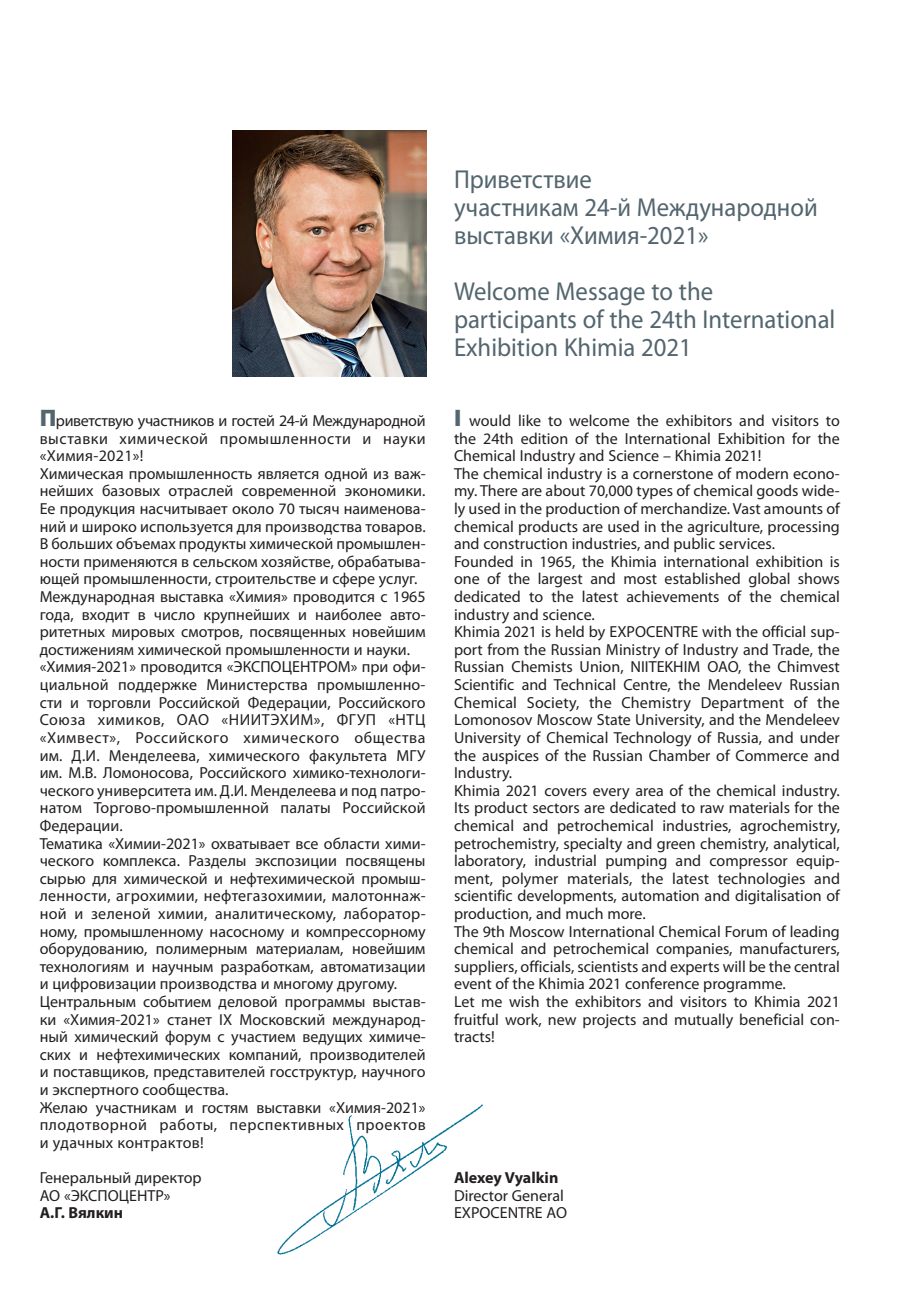
<style>
.page{position:relative;width:908px;height:1304px;background:#fff}
.page>*{position:absolute;margin:0;border:0;box-sizing:border-box;transform-origin:0 0}
.t1{font:26px/28px "Myriad Pro";color:#53656e;scale:.95 1}
.t2{font:16px/17.6px "Myriad Pro";color:#231f20}
.t3{font:700 16px "Myriad Pro";color:#231f20}
.s1{font-weight:900;font-size:24px;color:#53656e}
</style>
<div class="page">
<img style="left:277px;top:1104px;width:206px;height:151px">
<img style="left:232px;top:130px;width:194px;height:246px">
<p class="t2" style="left:40px;top:412px;width:387px"><span class="s1">П</span>риветствую участников и гостей 24-й Международной выставки химической промышленности и науки «Химия-2021»!<br>Химическая промышленность является одной из важ&shy;нейших базовых отраслей современной экономики.<br>Ее продукция насчитывает около 70 тысяч наименова&shy;ний и широко используется для производства товаров.<br>В больших объемах продукты химической промышлен&shy;ности применяются в сельском хозяйстве, обрабатыва&shy;ющей промышленности, строительстве и сфере услуг.<br>Международная выставка «Химия» проводится с 1965 года, входит в число крупнейших и наиболее авто&shy;ритетных мировых смотров, посвященных новейшим достижениям химической промышленности и науки. «Химия-2021» проводится «ЭКСПОЦЕНТРОМ» при офи&shy;циальной поддержке Министерства промышленно&shy;сти и торговли Российской Федерации, Российского Союза химиков, ОАО «НИИТЭХИМ», ФГУП «НТЦ «Химвест», Российского химического общества им. Д.И. Менделеева, химического факультета МГУ им. М.В. Ломоносова, Российского химико-технологи&shy;ческого университета им. Д.И. Менделеева и под патро&shy;натом Торгово-промышленной палаты Российской Федерации.<br>Тематика «Химии-2021» охватывает все области хими&shy;ческого комплекса. Разделы экспозиции посвящены сырью для химической и нефтехимической промыш&shy;ленности, агрохимии, нефтегазохимии, малотоннаж&shy;ной и зеленой химии, аналитическому, лаборатор&shy;ному, промышленному насосному и компрессорному оборудованию, полимерным материалам, новейшим технологиям и научным разработкам, автоматизации и цифровизации производства и многому другому.<br>Центральным событием деловой программы выстав&shy;ки «Химия-2021» станет IX Московский международ&shy;ный химический форум с участием ведущих химиче&shy;ских и нефтехимических компаний, производителей и поставщиков, представителей госструктур, научного и экспертного сообщества.<br>Желаю участникам и гостям выставки «Химия-2021» плодотворной работы, перспективных проектов и удачных контрактов!</p>
<p class="t2" style="left:40px;top:1168px;width:163px">Генеральный директор<br>АО «ЭКСПОЦЕНТР»</p>
<p class="t3" style="left:40px;top:1202px;width:85px">А.Г. Вялкин</p>
<h1 class="t1" style="left:454px;top:164px;width:384px">Приветствие<br>участникам 24-й Международной выставки «Химия-2021»</h1>
<h1 class="t1" style="left:454px;top:276px;width:403px">Welcome Message to the participants of the 24th International<br>Exhibition Khimia 2021</h1>
<p class="t2" style="left:454px;top:412px;width:387px"><span class="s1">I</span> would like to welcome the exhibitors and visitors to the 24th edition of the International Exhibition for the Chemical Industry and Science – Khimia 2021!<br>The chemical industry is a cornerstone of modern econo&shy;my. There are about 70,000 types of chemical goods wide&shy;ly used in the production of merchandize. Vast amounts of chemical products are used in the agriculture, processing and construction industries, and public services.<br>Founded in 1965, the Khimia international exhibition is one of the largest and most established global shows dedicated to the latest achievements of the chemical industry and science.<br>Khimia 2021 is held by EXPOCENTRE with the official sup&shy;port from the Russian Ministry of Industry and Trade, the Russian Chemists Union, NIITEKHIM OAO, the Chimvest Scientific and Technical Centre, the Mendeleev Russian Chemical Society, the Chemistry Department of the Lomonosov Moscow State University, and the Mendeleev University of Chemical Technology of Russia, and under the auspices of the Russian Chamber of Commerce and Industry.<br>Khimia 2021 covers every area of the chemical industry.<br>Its product sectors are dedicated to raw materials for the chemical and petrochemical industries, agrochemistry, petrochemistry, specialty and green chemistry, analytical, laboratory, industrial pumping and compressor equip&shy;ment, polymer materials, the latest technologies and scientific developments, automation and digitalisation of production, and much more.<br>The 9th Moscow International Chemical Forum of leading chemical and petrochemical companies, manufacturers, suppliers, officials, scientists and experts will be the central event of the Khimia 2021 conference programme.<br>Let me wish the exhibitors and visitors to Khimia 2021 fruitful work, new projects and mutually beneficial con&shy;tracts!</p>
<p class="t3" style="left:454px;top:1167px;width:106px">Alexey Vyalkin</p>
<p class="t2" style="left:454px;top:1186px;width:114px">Director General<br>EXPOCENTRE AO</p>
</div>
